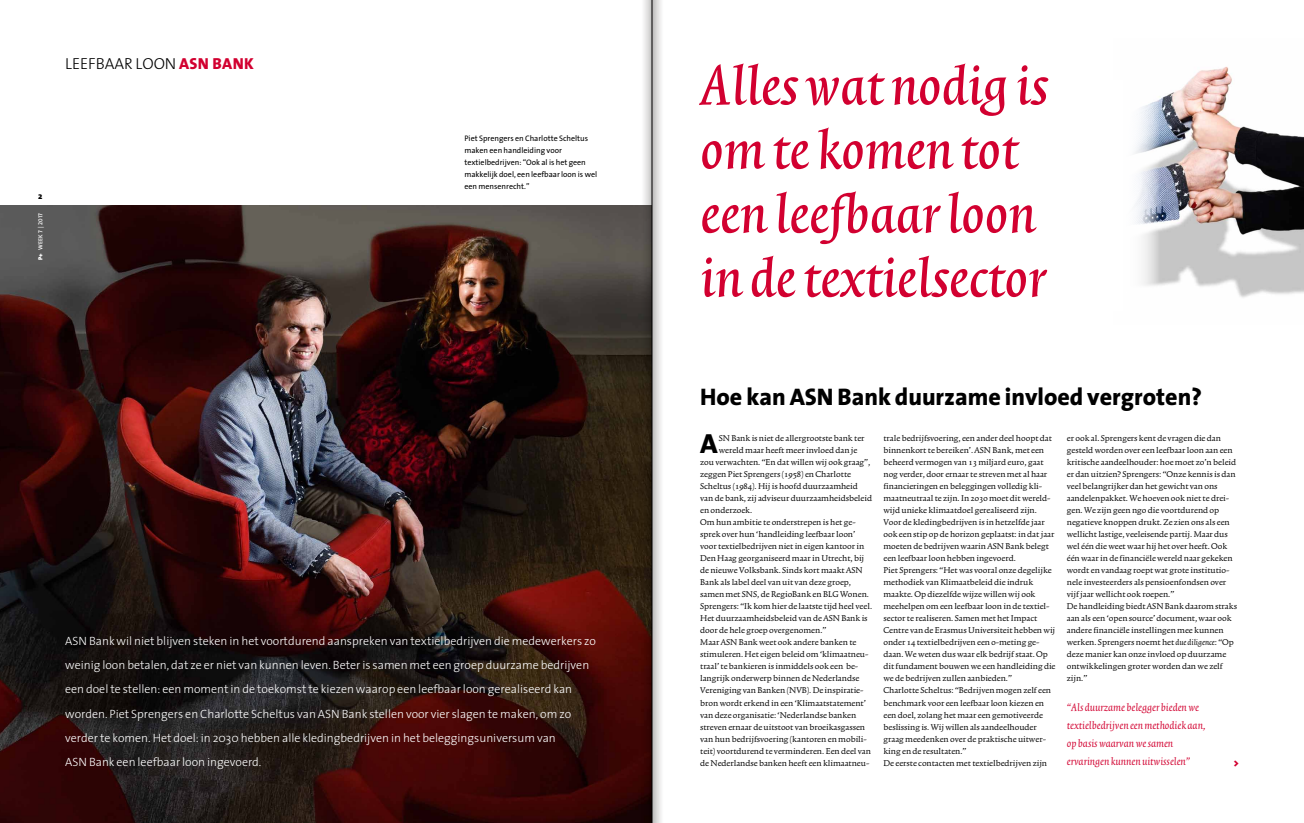
<style>
.page{position:relative;width:1304px;height:823px;background:#fff}
.page>*{position:absolute;margin:0;border:0;box-sizing:border-box;transform-origin:0 0}
.t1{font:66.9px/64px "Trinite No 1 Med Ita";color:#d20030}
.t2{font:800 27.8px "The Sans";color:#000}
.t3{font:800 24.1px "The Sans";color:#000}
.t4{font:300 16px "The Sans";color:#000}
.t5{font:italic 13px/18px "Trinite No 1";color:#d20030}
.t6{font:300 12px/24px "The Sans";color:#fff}
.t7{font:10px/12px "Trinite No 1 Rom Wid";color:#000}
.t8{font:900 10px "The Sans";color:#d20030}
.t9{font:800 9px "The Sans";color:#000}
.t10{font:8px/12px "The Sans";color:#000}
.t11{font:600 6px "The Sans";color:#fff}
.s1{font-weight:800;color:#d20030}
.s2{font-weight:900}
.s3{font-family:"The Sans Semi Bold Caps";font-weight:400}
.s4{font-family:"Trinite No 1";font-style:italic}
</style>
<div class="page">
<img style="left:1160px;top:67px;width:144px;height:231px">
<svg style="left:1135px;top:96px;width:25px;height:190px"></svg>
<img style="left:0;top:206px;width:641px;height:616px">
<svg style="left:641px;top:0;width:7px;height:822px;background:#65534c"></svg>
<div style="left:652px;top:0;width:11px;height:822px;background:#f1f0f0"></div>
<div style="left:648px;top:0;width:11px;height:822px;background:#000;opacity:.75"></div>
<hr style="left:652px;top:0;width:1px;height:822px;background:#000">
<h3 class="t4" style="left:65px;top:50px;width:189px">Leefbaar loon <span class="s1">ASN Ban k</span></h3>
<p class="t9" style="left:38px;top:189px;width:6px">2</p>
<p class="t11" style="left:35px;top:260px;width:49px;rotate:-90deg"><span class="s2">P+</span> week <span class="s3">7</span> | <span class="s3">2017</span></p>
<p class="t10" style="left:464px;top:132px;width:134px">Piet Sprengers en Charlotte Scheltus maken een handleiding voor textielbedrijven: “Ook al is het geen makkelijk doel, een leefbaar loon is wel een mensenrecht.”</p>
<p class="t6" style="left:65px;top:628px;width:532px">ASN Bank wil niet blijven steken in het voortdurend aanspreken van textielbedrijven die medewerkers zo weinig loon betalen, dat ze er niet van kunnen leven. Beter is samen met een groep duurzame bedrijven een doel te stellen: een moment in de toekomst te kiezen waarop een leefbaar loon gerealiseerd kan worden. Piet Sprengers en Charlotte Scheltus van ASN Bank stellen voor vier slagen te maken, om zo verder te komen. Het doel: in 2030 hebben alle kledingbedrijven in het beleggingsuniversum van<br>ASN Bank een leefbaar loon ingevoerd.</p>
<h1 class="t1" style="left:700px;top:57px;width:349px">Alles wat nodig is om te komen tot een leefbaar loon in de textielsector</h1>
<h3 class="t3" style="left:700px;top:376px;width:503px">Hoe kan ASN Bank duurzame invloed vergroten?</h3>
<h2 class="t2" style="left:700px;top:420px;width:19px">A</h2>
<p class="t7" style="left:719px;top:432px;width:147px">SN Bank is niet de allergrootste bank ter</p>
<p class="t7" style="left:883px;top:432px;width:173px">trale bedrijfsvoering, een ander deel hoopt dat binnenkort te bereiken’. ASN Bank, met een beheerd vermogen van 13 miljard euro, gaat nog verder, door ernaar te streven met al haar financieringen en beleggingen volledig kli&shy;maatneutraal te zijn. In 2030 moet dit wereld&shy;wijd unieke klimaatdoel gerealiseerd zijn.<br>Voor de kledingbedrijven is in hetzelfde jaar ook een stip op de horizon geplaatst: in dat jaar moeten de bedrijven waarin ASN Bank belegt een leefbaar loon hebben ingevoerd.<br>Piet Sprengers: “Het was vooral onze degelijke methodiek van Klimaatbeleid die indruk maakte. Op diezelfde wijze willen wij ook meehelpen om een leefbaar loon in de textiel&shy;sector te realiseren. Samen met het Impact Centre van de Erasmus Universiteit hebben wij onder 14 textielbedrijven een 0-meting ge&shy;daan. We weten dus waar elk bedrijf staat. Op dit fundament bouwen we een handleiding die we de bedrijven zullen aanbieden.”<br>Charlotte Scheltus: “Bedrijven mogen zelf een benchmark voor een leefbaar loon kiezen en een doel, zolang het maar een gemotiveerde beslissing is. Wij willen als aandeelhouder graag meedenken over de praktische uitwer&shy;king en de resultaten.”<br>De eerste contacten met textielbedrijven zijn</p>
<p class="t7" style="left:1067px;top:432px;width:172px">er ook al. Sprengers kent de vragen die dan gesteld worden over een leefbaar loon aan een kritische aandeelhouder: hoe moet zo’n beleid er dan uitzien? Sprengers: “Onze kennis is dan veel belangrijker dan het gewicht van ons aandelenpakket. We hoeven ook niet te drei&shy;gen. We zijn geen ngo die voortdurend op negatieve knoppen drukt. Ze zien ons als een wellicht lastige, veeleisende partij. Maar dus wel één die weet waar hij het over heeft. Ook één waar in de financiële wereld naar gekeken wordt en vandaag roept wat grote institutio&shy;nele investeerders als pensioenfondsen over vijf jaar wellicht ook roepen.”<br>De handleiding biedt ASN Bank daarom straks aan als een ‘open source’ document, waar ook andere financiële instellingen mee kunnen werken. Sprengers noemt het <span class="s4">due diligence</span>: “Op deze manier kan onze invloed op duurzame ontwikkelingen groter worden dan we zelf zijn.”</p>
<p class="t7" style="left:719px;top:444px;width:140px">wereld maar heeft meer invloed dan je</p>
<p class="t7" style="left:700px;top:456px;width:172px">zou verwachten. “En dat willen wij ook graag”,</p>
<p class="t7" style="left:700px;top:468px;width:152px">zeggen Piet Sprengers (1958) en Charlotte</p>
<p class="t7" style="left:700px;top:480px;width:159px">Scheltus (1984). Hij is hoofd duurzaamheid</p>
<p class="t7" style="left:700px;top:492px;width:173px">van de bank, zij adviseur duurzaamheidsbeleid</p>
<p class="t7" style="left:700px;top:504px;width:54px">en onderzoek.</p>
<p class="t7" style="left:700px;top:516px;width:157px">Om hun ambitie te onderstrepen is het ge-</p>
<p class="t7" style="left:700px;top:528px;width:157px">sprek over hun ‘handleiding leefbaar loon’</p>
<p class="t7" style="left:700px;top:540px;width:166px">voor textielbedrijven niet in eigen kantoor in</p>
<p class="t7" style="left:700px;top:552px;width:166px">Den Haag georganiseerd maar in Utrecht, bij</p>
<p class="t7" style="left:700px;top:564px;width:164px">de nieuwe Volksbank. Sinds kort maakt ASN</p>
<p class="t7" style="left:700px;top:576px;width:152px">Bank als label deel van uit van deze groep,</p>
<p class="t7" style="left:700px;top:588px;width:170px">samen met SNS, de RegioBank en BLG Wonen.</p>
<p class="t7" style="left:700px;top:600px;width:173px">Sprengers: “Ik kom hier de laatste tijd heel veel.</p>
<p class="t7" style="left:700px;top:612px;width:169px">Het duurzaamheidsbeleid van de ASN Bank is</p>
<p class="t7" style="left:700px;top:624px;width:128px">door de hele groep overgenomen.”</p>
<p class="t7" style="left:700px;top:636px;width:158px">Maar ASN Bank weet ook andere banken te</p>
<p class="t7" style="left:700px;top:648px;width:170px">stimuleren. Het eigen beleid om ‘klimaatneu-</p>
<p class="t7" style="left:700px;top:660px;width:160px">traal’ te bankieren is inmiddels ook een be-</p>
<p class="t7" style="left:700px;top:672px;width:161px">langrijk onderwerp binnen de Nederlandse</p>
<p class="t7" style="left:700px;top:684px;width:165px">Vereniging van Banken (NVB). De inspiratie-</p>
<p class="t7" style="left:700px;top:696px;width:167px">bron wordt erkend in een ‘Klimaatstatement’</p>
<p class="t7" style="left:700px;top:708px;width:158px">van deze organisatie: ‘Nederlandse banken</p>
<p class="t7" style="left:700px;top:720px;width:166px">streven ernaar de uitstoot van broeikasgassen</p>
<p class="t7" style="left:700px;top:732px;width:168px">van hun bedrijfsvoering (kantoren en mobili-</p>
<p class="t7" style="left:700px;top:744px;width:172px">teit) voortdurend te verminderen. Een deel van</p>
<p class="t7" style="left:700px;top:756px;width:171px">de Nederlandse banken heeft een klimaatneu-</p>
<h3 class="t5" style="left:1067px;top:698px;width:140px">“Als duurzame belegger bieden we textielbedrijven een methodiek aan, op basis waarvan we samen ervaringen kunnen uitwisselen”</h3>
<p class="t8" style="left:1234px;top:753px;width:7px">&gt;</p>
</div>
